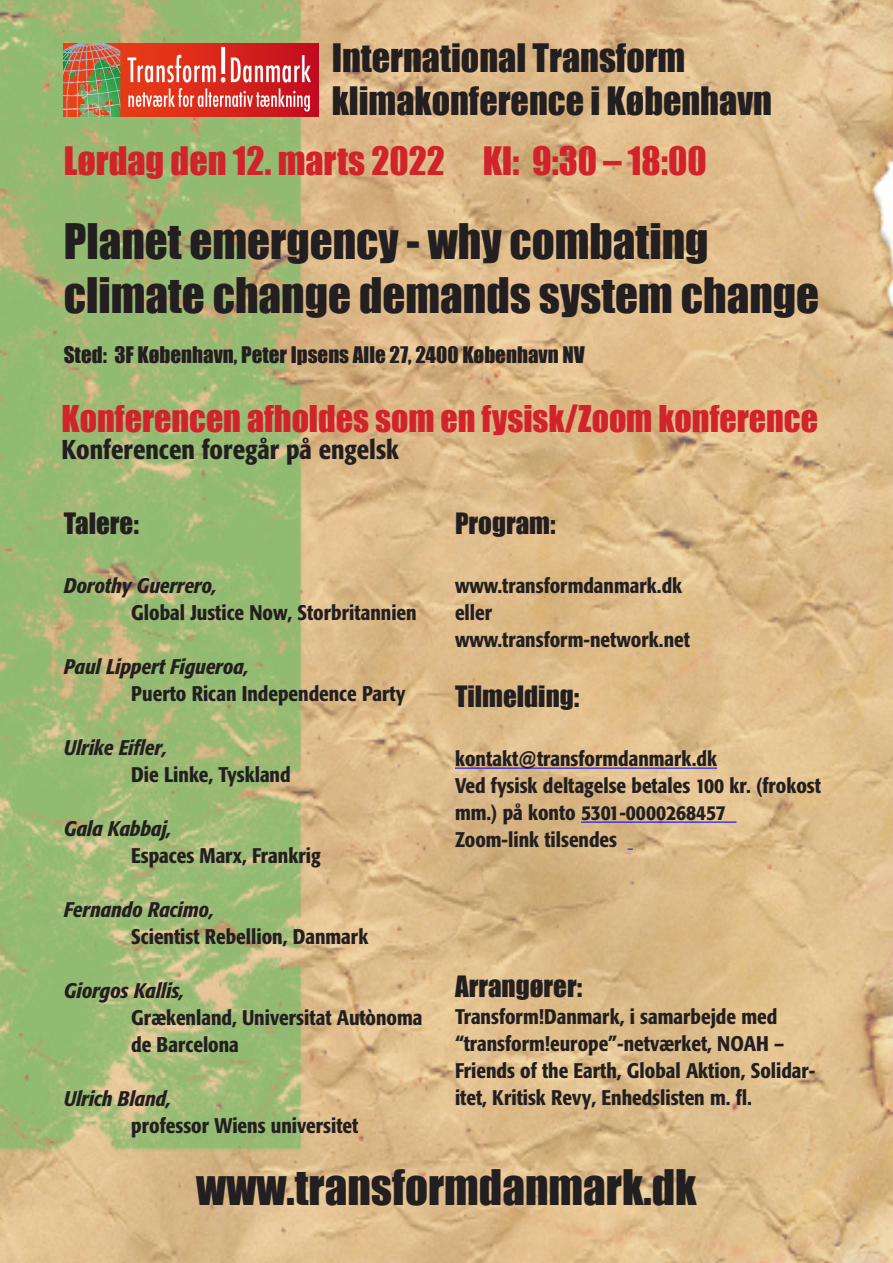
<style>
.page{position:relative;width:893px;height:1263px;background:#fff}
.page>*{position:absolute;margin:0;border:0;box-sizing:border-box;transform-origin:0 0}
.Overskrift{font:45px/54px "Impact";color:#231f20}
.Overskrift-2{font:36px "Impact";color:#231f20}
.Overskrift-3{font:36px "Impact";color:#d1232a}
.Overskrift-4{font:33.9px "Impact";color:#d1232a}
.Underrubrik_2{font:27px "Impact";color:#231f20}
.Brødtekst{font:500 condensed 27px "Formata";color:#231f20}
.Brødtekst-2{font:500 condensed 21px/27px "Formata";color:#231f20}
.Brødtekst-3{font:italic 500 condensed 21px "Formata";color:#231f20}
.Overskrift-5{font:21px "Impact";color:#231f20}
</style>
<div class="page">
<img style="left:1px;top:0;width:892px;height:1263px">
<img style="left:64px;top:44px;width:255px;height:72px">
<hr style="left:455px;top:767px;width:262px;height:2px;background:#00f">
<hr style="left:581px;top:821px;width:155px;height:2px;background:#00f">
<p class="Overskrift-2" style="left:332px;top:30px;width:355px">International Transform</p>
<p class="Overskrift-2" style="left:332px;top:73px;width:442px">klimakonference i København</p>
<p class="Overskrift-3" style="left:64px;top:133px;width:644px">Lørdag den 12. marts 2022 Kl: 9:30 – 18:00</p>
<p class="Overskrift" style="left:64px;top:213px;width:757px">Planet emergency - why combating climate change demands system change</p>
<p class="Overskrift-5" style="left:64px;top:339px;width:522px">Sted: 3F København, Peter Ipsens Alle 27, 2400 København NV</p>
<p class="Overskrift-4" style="left:62px;top:392px;width:758px">Konferencen afholdes som en fysisk/Zoom konference</p>
<p class="Brødtekst" style="left:62px;top:433px;width:339px">Konferencen foregår på engelsk</p>
<p class="Underrubrik_2" style="left:64px;top:502px;width:77px">Talere:</p>
<p class="Brødtekst-3" style="left:64px;top:573px;width:154px">Dorothy Guerrero,</p>
<p class="Brødtekst-2" style="left:131px;top:599px;width:287px">Global Justice Now, Storbritannien</p>
<p class="Brødtekst-3" style="left:64px;top:654px;width:186px">Paul Lippert Figueroa,</p>
<p class="Brødtekst-2" style="left:131px;top:680px;width:276px">Puerto Rican Independence Party</p>
<p class="Brødtekst-3" style="left:64px;top:735px;width:105px">Ulrike Eifler,</p>
<p class="Brødtekst-2" style="left:131px;top:761px;width:161px">Die Linke, Tyskland</p>
<p class="Brødtekst-3" style="left:64px;top:816px;width:109px">Gala Kabbaj,</p>
<p class="Brødtekst-2" style="left:131px;top:842px;width:191px">Espaces Marx, Frankrig</p>
<p class="Brødtekst-3" style="left:64px;top:897px;width:152px">Fernando Racimo,</p>
<p class="Brødtekst-2" style="left:131px;top:923px;width:239px">Scientist Rebellion, Danmark</p>
<p class="Brødtekst-3" style="left:64px;top:978px;width:122px">Giorgos Kallis,</p>
<p class="Brødtekst-2" style="left:131px;top:1004px;width:293px">Grækenland, Universitat Autònoma de Barcelona</p>
<p class="Brødtekst-3" style="left:64px;top:1086px;width:109px">Ulrich Bland,</p>
<p class="Brødtekst-2" style="left:131px;top:1112px;width:229px">professor Wiens universitet</p>
<p class="Underrubrik_2" style="left:455px;top:502px;width:102px">Program:</p>
<p class="Brødtekst-2" style="left:455px;top:572px;width:229px">www.transformdanmark.dk</p>
<p class="Brødtekst-2" style="left:455px;top:599px;width:39px">eller</p>
<p class="Brødtekst-2" style="left:455px;top:626px;width:237px">www.transform-network.net</p>
<p class="Underrubrik_2" style="left:455px;top:675px;width:126px">Tilmelding:</p>
<p class="Brødtekst-2" style="left:455px;top:745px;width:264px">kontakt@transformdanmark.dk</p>
<p class="Brødtekst-2" style="left:455px;top:772px;width:367px">Ved fysisk deltagelse betales 100 kr. (frokost mm.) på konto 5301-0000268457</p>
<p class="Brødtekst-2" style="left:455px;top:826px;width:164px">Zoom-link tilsendes</p>
<p class="Underrubrik_2" style="left:455px;top:966px;width:129px">Arrangører:</p>
<p class="Brødtekst-2" style="left:455px;top:1003px;width:362px">Transform!Danmark, i samarbejde med “transform!europe”-netværket, NOAH – Friends of the Earth, Global Aktion, Solidar&shy;itet, Kritisk Revy, Enhedslisten m. fl.</p>
<p class="Overskrift" style="left:196px;top:1159px;width:502px">www.transformdanmark.dk</p>
</div>
